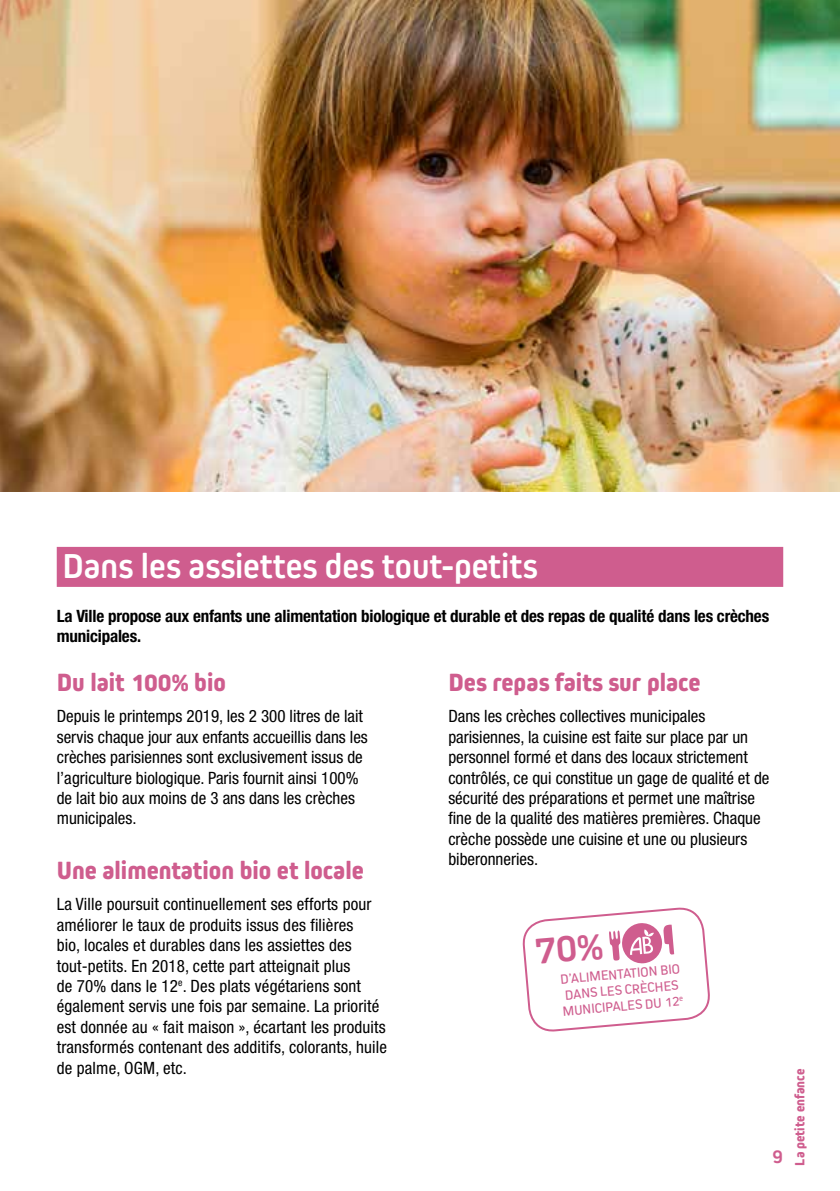
<style>
.page{position:relative;width:840px;height:1191px;background:#fff}
.page>*{position:absolute;margin:0;border:0;box-sizing:border-box;transform-origin:0 0}
.t1{font:700 36px "Kiro";color:#fff}
.t2{font:800 26px "Kiro";color:#cf5d8e}
.t3{font:700 20px "Kiro";color:#cf5d8e}
.t4{font:condensed 17px/20.4px "Helvetica Neue LT Pro";color:#000}
.t5{font:700 condensed 17px/20.4px "Helvetica Neue LT Pro";letter-spacing:-.01em;color:#000}
.t6{font:14px/16px "Kiro";color:#cf5d8e}
.t7{font:800 14px "Kiro";color:#cf5d8e}
</style>
<div class="page">
<img style="left:0;top:0;width:839px;height:492px">
<div style="left:57px;top:547px;width:725px;height:40px;background:#cf5d8e"></div>
<svg style="left:522px;top:907px;width:188px;height:125px"></svg>
<h1 class="t1" style="left:62px;top:545px;width:476px">Dans les assiettes des tout-petits</h1>
<p class="t5" style="left:57px;top:605px;width:713px">La Ville propose aux enfants une alimentation biologique et durable et des repas de qualité dans les crèches municipales.</p>
<h2 class="t2" style="left:57px;top:666px;width:171px">Du lait 100% bio</h2>
<p class="t4" style="left:57px;top:706px;width:312px">Depuis le printemps 2019, les 2 300 litres de lait servis chaque jour aux enfants accueillis dans les crèches parisiennes sont exclusivement issus de l’agriculture biologique. Paris fournit ainsi 100% de lait bio aux moins de 3 ans dans les crèches municipales.</p>
<h2 class="t2" style="left:57px;top:855px;width:308px">Une alimentation bio et locale</h2>
<p class="t4" style="left:57px;top:894px;width:331px">La Ville poursuit continuellement ses efforts pour améliorer le taux de produits issus des filières<br>bio, locales et durables dans les assiettes des tout-petits. En 2018, cette part atteignait plus<br>de 70% dans le 12<sup>e</sup>. Des plats végétariens sont également servis une fois par semaine. La priorité est donnée au « fait maison », écartant les produits transformés contenant des additifs, colorants, huile de palme, OGM, etc.</p>
<h2 class="t2" style="left:448px;top:666px;width:253px">Des repas faits sur place</h2>
<p class="t4" style="left:448px;top:706px;width:322px">Dans les crèches collectives municipales parisiennes, la cuisine est faite sur place par un personnel formé et dans des locaux strictement contrôlés, ce qui constitue un gage de qualité et de sécurité des préparations et permet une maîtrise fine de la qualité des matières premières. Chaque crèche possède une cuisine et une ou plusieurs biberonneries.</p>
<p class="t6" style="left:559px;top:971px;width:122px;rotate:-5deg">D’ALIMENTATION BIO<br>DANS LES CRÈCHES<br>MUNICIPALES DU 12<sup>e</sup></p>
<p class="t3" style="left:772px;top:1144px;width:12px">9</p>
<p class="t7" style="left:791px;top:1165px;width:98px;rotate:-90deg">La petite enfance</p>
</div>
